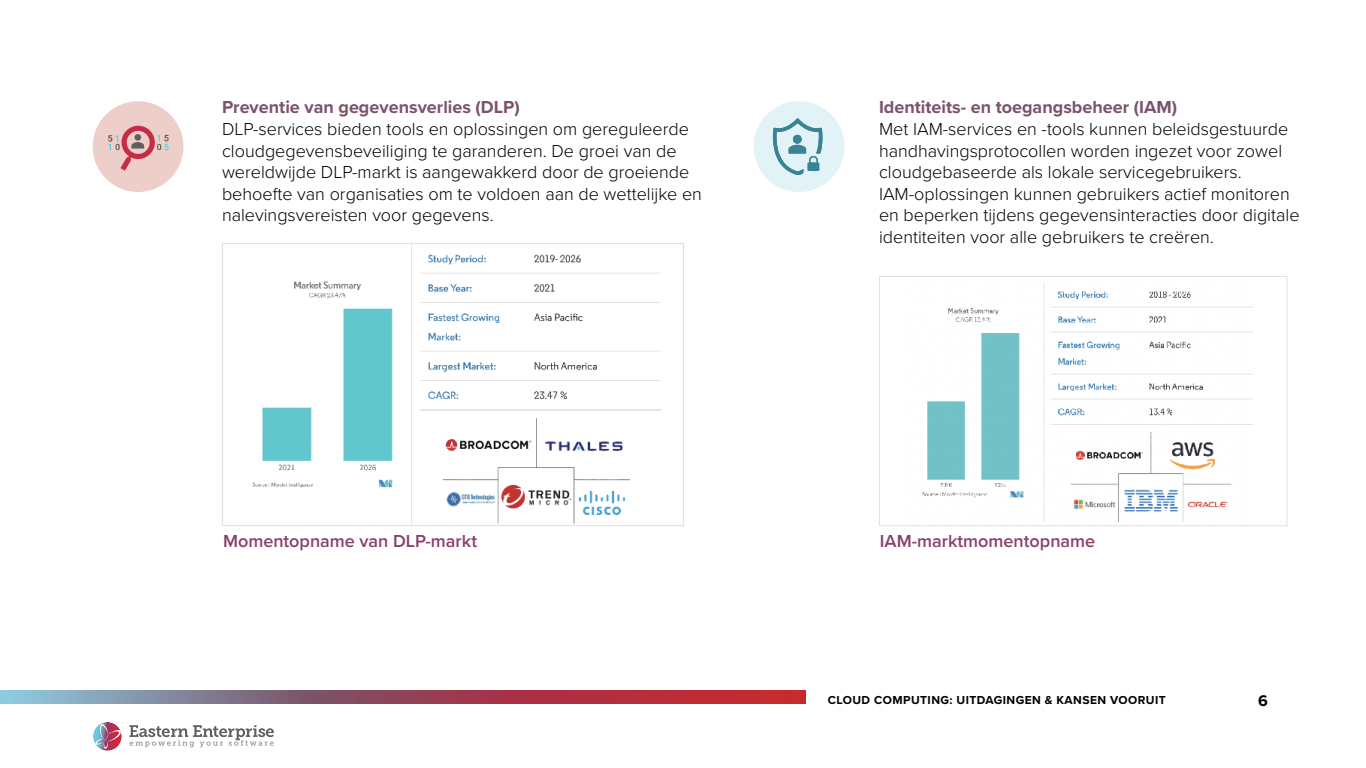
<style>
.page{position:relative;width:1366px;height:768px;background:#fff}
.page>*{position:absolute;margin:0;border:0;box-sizing:border-box;transform-origin:0 0}
.t1{font:300 18px/21.6px "Proxima Nova";color:#000}
.t2{font:700 18px "Proxima Nova";color:#7a536a}
.t3{font:600 18px "Proxima Nova";color:#87416a}
.t4{font:700 16px "Proxima Nova";color:#000}
.t5{font:700 12px "Proxima Nova";letter-spacing:.035em;color:#000}
</style>
<div class="page">
<svg style="left:0;top:690px;width:806px;height:14px;background:#9b586a"></svg>
<svg style="left:93px;top:722px;width:29px;height:29px"></svg>
<svg style="left:94px;top:723px;width:28px;height:26px"></svg>
<svg style="left:129px;top:725px;width:145px;height:22px"></svg>
<div style="left:93px;top:101px;width:90px;height:91px;background:#eecec8;border-radius:50%"></div>
<div style="left:754px;top:101px;width:90px;height:91px;background:#e1f3f7;border-radius:50%"></div>
<svg style="left:108px;top:125px;width:61px;height:46px"></svg>
<div style="left:135px;top:134px;width:6px;height:7px;background:#5e6060;border-radius:50%"></div>
<svg style="left:773px;top:118px;width:49px;height:57px"></svg>
<div style="left:793px;top:135px;width:9px;height:9px;background:#398395;border-radius:50%"></div>
<svg style="left:222px;top:243px;width:462px;height:281px"></svg>
<svg style="left:879px;top:276px;width:408px;height:250px"></svg>
<p class="t2" style="left:222px;top:100px;width:299px">Preventie van gegevensverlies (DLP)</p>
<p class="t1" style="left:222px;top:119px;width:481px">DLP-services bieden tools en oplossingen om gereguleerde cloudgegevensbeveiliging te garanderen. De groei van de wereldwijde DLP-markt is aangewakkerd door de groeiende behoefte van organisaties om te voldoen aan de wettelijke en nalevingsvereisten voor gegevens.</p>
<p class="t2" style="left:879px;top:100px;width:300px">Identiteits- en toegangsbeheer (IAM)</p>
<p class="t1" style="left:879px;top:119px;width:422px">Met IAM-services en -tools kunnen beleidsgestuurde handhavingsprotocollen worden ingezet voor zowel cloudgebaseerde als lokale servicegebruikers.<br>IAM-oplossingen kunnen gebruikers actief monitoren en beperken tijdens gegevensinteracties door digitale identiteiten voor alle gebruikers te creëren.</p>
<p class="t3" style="left:223px;top:534px;width:256px">Momentopname van DLP-markt</p>
<p class="t3" style="left:880px;top:534px;width:217px">IAM-marktmomentopname</p>
<p class="t5" style="left:828px;top:695px;width:340px">CLOUD COMPUTING: UITDAGINGEN &amp; KANSEN VOORUIT</p>
<p class="t4" style="left:1258px;top:694px;width:11px">6</p>
</div>
